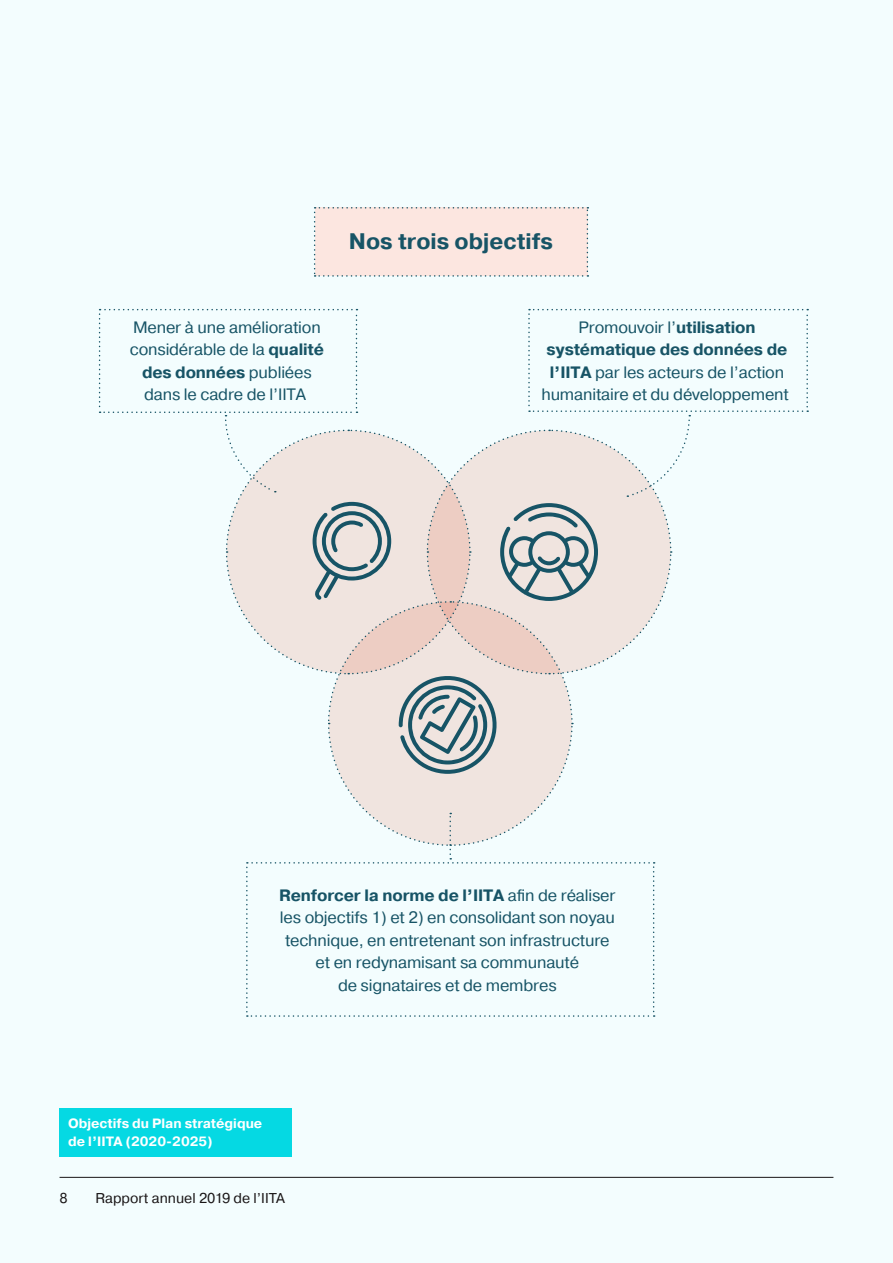
<style>
.page{position:relative;width:893px;height:1263px;background:#f3fdfe}
.page>*{position:absolute;margin:0;border:0;box-sizing:border-box;transform-origin:0 0}
.t1{font:700 22.5px "Pragmatica";color:#175466}
.t2{font:16.5px/22.5px "Pragmatica";letter-spacing:-.01em;color:#175466;text-align:center}
.t3{font:14.25px "Pragmatica";color:#191516}
.Photo_caption{font:700 13.5px/18px "Pragmatica";color:#fff}
.s1{font-weight:700}
</style>
<div class="page">
<hr style="left:60px;top:1177px;width:773px;height:1px;background:#191516">
<div style="left:314px;top:207px;width:274px;height:70px;background:#fce6e0"></div>
<svg style="left:99px;top:309px;width:709px;height:708px"></svg>
<div style="left:60px;top:1108px;width:232px;height:49px;background:#06dbe4"></div>
<p class="t1" style="left:349px;top:227px;width:206px">Nos trois objectifs</p>
<p class="t2" style="left:130px;top:316px;width:196px">Mener à une amélioration considérable de la <span class="s1">qualité des données</span> publiées dans le cadre de l’IITA</p>
<p class="t2" style="left:541px;top:316px;width:249px">Promouvoir l’<span class="s1">utilisation systématique des données de l’IITA</span> par les acteurs de l’action humanitaire et du développement</p>
<p class="t2" style="left:279px;top:884px;width:338px"><span class="s1">Renforcer la norme de l’IITA</span> afin de réaliser les objectifs 1) et 2) en consolidant son noyau technique, en entretenant son infrastructure et en redynamisant sa communauté<br>de signataires et de membres</p>
<p class="Photo_caption" style="left:68px;top:1114px;width:196px">Objectifs du Plan stratégique de l’IITA (2020-2025)</p>
<p class="t3" style="left:60px;top:1190px;width:10px">8</p>
<p class="t3" style="left:96px;top:1190px;width:191px">Rapport annuel 2019 de l’IITA</p>
</div>
